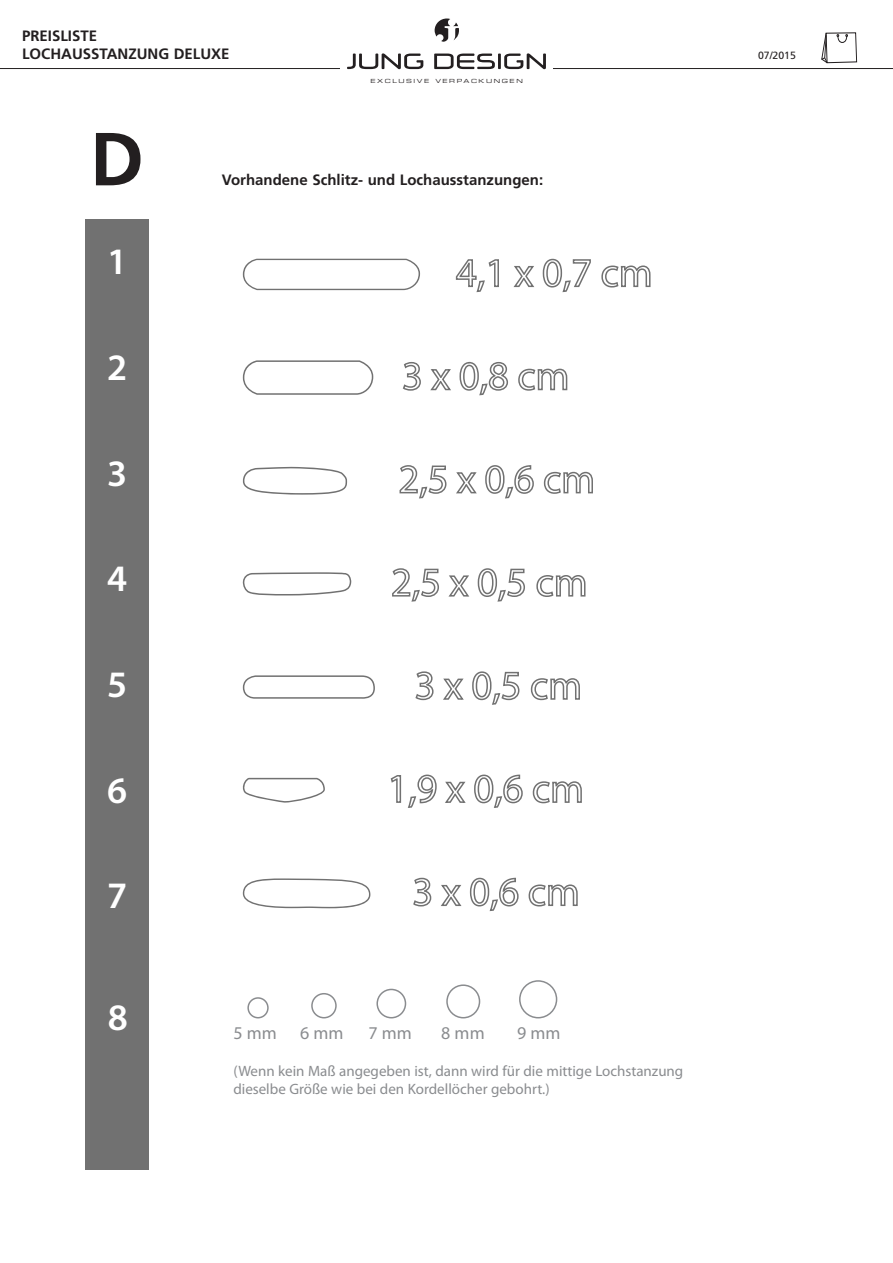
<style>
.page{position:relative;width:893px;height:1263px;background:#fff}
.page>*{position:absolute;margin:0;border:0;box-sizing:border-box;transform-origin:0 0}
.t1{font:700 75px "Frutiger LT Pro";color:#231f20}
.t2{font:600 37.5px "Myriad Pro";color:#fff}
.t3{font:18px "Myriad Pro";color:#8a8c8f}
.t4{font:15px/18px "Myriad Pro";color:#8a8c8f}
.t5{font:700 15px/18px "Frutiger LT Pro";color:#231f20}
.t6{font:10.5px "Frutiger LT Pro";color:#231f20}
.t7{font:5.7px "Eurostile Extended Two";letter-spacing:.265em;color:#231f20;scale:1.05 1}
</style>
<div class="page">
<hr style="left:0;top:68px;width:893px;height:1px;background:#231f20">
<svg style="left:821px;top:32px;width:36px;height:32px"></svg>
<div style="left:340px;top:19px;width:213px;height:65px;background:#fff"></div>
<hr style="left:498px;top:54px;width:3px;height:15px;background:#231f20">
<svg style="left:504px;top:53px;width:42px;height:16px"></svg>
<svg style="left:434px;top:54px;width:61px;height:15px"></svg>
<svg style="left:347px;top:53px;width:76px;height:16px"></svg>
<svg style="left:435px;top:19px;width:24px;height:23px"></svg>
<svg style="left:402px;top:362px;width:19px;height:29px"></svg>
<svg style="left:430px;top:369px;width:21px;height:22px"></svg>
<svg style="left:459px;top:361px;width:49px;height:35px"></svg>
<svg style="left:518px;top:368px;width:50px;height:23px"></svg>
<svg style="left:243px;top:360px;width:130px;height:35px"></svg>
<svg style="left:455px;top:259px;width:44px;height:34px"></svg>
<svg style="left:513px;top:266px;width:21px;height:22px"></svg>
<svg style="left:542px;top:258px;width:49px;height:35px"></svg>
<svg style="left:601px;top:265px;width:50px;height:23px"></svg>
<svg style="left:243px;top:259px;width:177px;height:31px"></svg>
<svg style="left:399px;top:465px;width:48px;height:34px"></svg>
<svg style="left:456px;top:472px;width:21px;height:22px"></svg>
<svg style="left:485px;top:465px;width:49px;height:34px"></svg>
<svg style="left:543px;top:471px;width:50px;height:23px"></svg>
<svg style="left:242px;top:467px;width:105px;height:28px"></svg>
<svg style="left:392px;top:568px;width:47px;height:34px"></svg>
<svg style="left:448px;top:575px;width:22px;height:22px"></svg>
<svg style="left:477px;top:568px;width:48px;height:34px"></svg>
<svg style="left:536px;top:575px;width:50px;height:22px"></svg>
<svg style="left:242px;top:572px;width:109px;height:23px"></svg>
<svg style="left:415px;top:671px;width:19px;height:30px"></svg>
<svg style="left:443px;top:678px;width:21px;height:22px"></svg>
<svg style="left:472px;top:671px;width:48px;height:34px"></svg>
<svg style="left:530px;top:678px;width:50px;height:23px"></svg>
<svg style="left:243px;top:675px;width:132px;height:24px"></svg>
<svg style="left:390px;top:774px;width:47px;height:34px"></svg>
<svg style="left:445px;top:781px;width:21px;height:22px"></svg>
<svg style="left:474px;top:774px;width:49px;height:34px"></svg>
<svg style="left:532px;top:781px;width:50px;height:23px"></svg>
<svg style="left:242px;top:778px;width:83px;height:25px"></svg>
<svg style="left:413px;top:877px;width:19px;height:30px"></svg>
<svg style="left:441px;top:884px;width:21px;height:22px"></svg>
<svg style="left:469px;top:877px;width:50px;height:34px"></svg>
<svg style="left:528px;top:884px;width:50px;height:23px"></svg>
<svg style="left:243px;top:878px;width:128px;height:30px"></svg>
<div style="left:85px;top:220px;width:64px;height:949px;background:#717171"></div>
<svg style="left:247px;top:997px;width:22px;height:21px"></svg>
<svg style="left:311px;top:993px;width:26px;height:25px"></svg>
<svg style="left:376px;top:989px;width:30px;height:29px"></svg>
<svg style="left:446px;top:984px;width:34px;height:34px"></svg>
<svg style="left:519px;top:980px;width:38px;height:38px"></svg>
<p class="t5" style="left:22px;top:28px;width:209px">PREISLISTE<br>LOCHAUSSTANZUNG DELUXE</p>
<p class="t7" style="left:371px;top:79px;width:146px">EXCLUSIVE VERPACKUNGEN</p>
<h1 class="t1" style="left:90px;top:133px;width:56px">D</h1>
<h2 class="t2" style="left:107px;top:248px;width:22px">1</h2>
<h2 class="t2" style="left:107px;top:353px;width:22px">2</h2>
<h2 class="t2" style="left:107px;top:459px;width:22px">3</h2>
<h2 class="t2" style="left:107px;top:565px;width:22px">4</h2>
<h2 class="t2" style="left:107px;top:670px;width:22px">5</h2>
<h2 class="t2" style="left:107px;top:776px;width:22px">6</h2>
<h2 class="t2" style="left:107px;top:882px;width:22px">7</h2>
<h2 class="t2" style="left:108px;top:1003px;width:22px">8</h2>
<p class="t5" style="left:222px;top:173px;width:323px">Vorhandene Schlitz- und Lochausstanzungen:</p>
<p class="t3" style="left:233px;top:1026px;width:45px">5 mm</p>
<p class="t3" style="left:300px;top:1026px;width:45px">6 mm</p>
<p class="t3" style="left:368px;top:1026px;width:45px">7 mm</p>
<p class="t3" style="left:441px;top:1026px;width:45px">8 mm</p>
<p class="t3" style="left:517px;top:1026px;width:45px">9 mm</p>
<p class="t4" style="left:233px;top:1063px;width:451px">(Wenn kein Maß angegeben ist, dann wird für die mittige Lochstanzung dieselbe Größe wie bei den Kordellöcher gebohrt.)</p>
<p class="t6" style="left:758px;top:52px;width:39px">07/2015</p>
</div>
